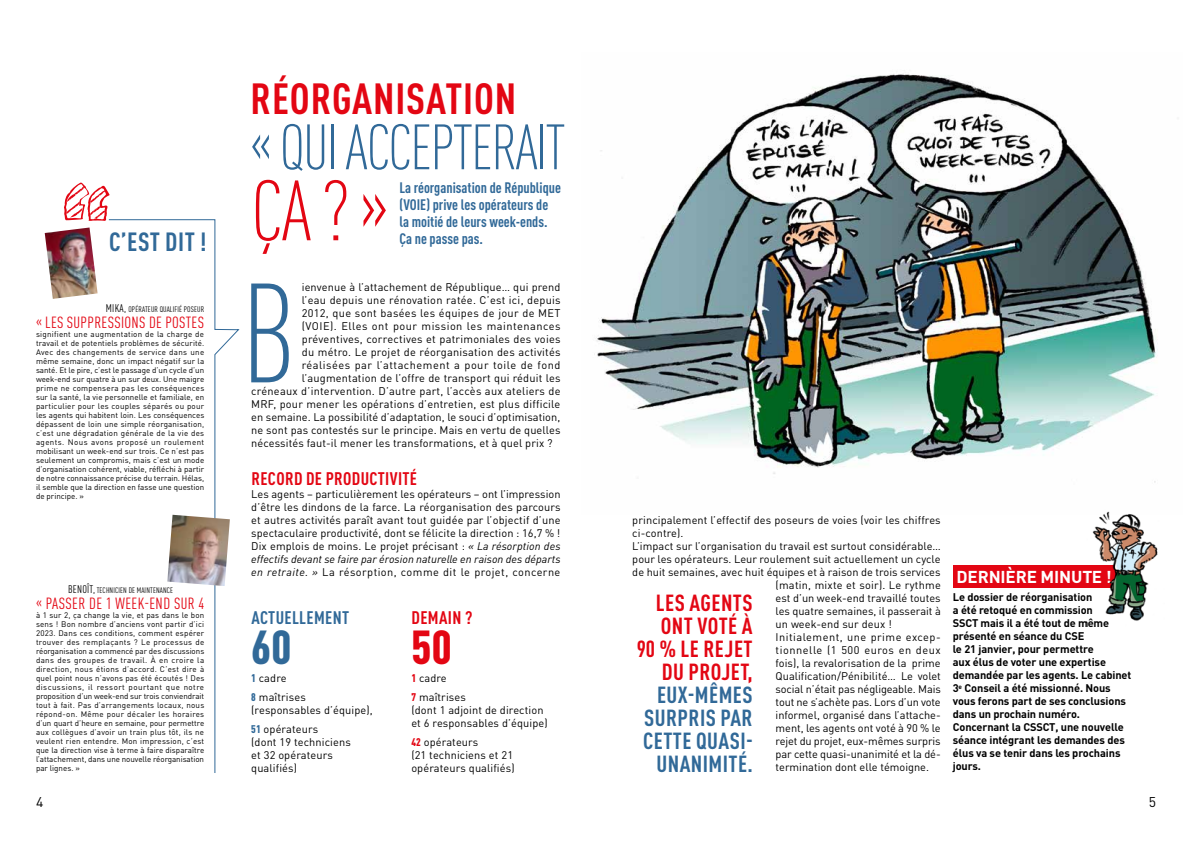
<style>
.page{position:relative;width:1191px;height:842px;background:#fff}
.page>*{position:absolute;margin:0;border:0;box-sizing:border-box;transform-origin:0 0}
.t1{font:300 condensed 138.8px "DIN Pro";color:#316998}
.t2{font:300 condensed 84px "DIN Pro";color:#e30613}
.t3{font:300 condensed 63px "DIN Pro";letter-spacing:-.03em;color:#316998}
.t4{font:900 condensed 47px "DIN Pro";color:#316998}
.t5{font:900 condensed 47px "DIN Pro";color:#e30613}
.t6{font:700 condensed 43px "DIN Pro";letter-spacing:.02em;color:#e30613}
.t7{font:700 condensed 26px "DIN Pro";letter-spacing:.02em;color:#316998}
.t8{font:700 condensed 23px/23px "DIN Pro";letter-spacing:.02em;color:#316998;text-align:center}
.t9{font:700 condensed 23px/23px "DIN Pro";letter-spacing:.02em;color:#e30613;text-align:right}
.t10{font:700 condensed 18px "DIN Pro";letter-spacing:.02em;color:#e30613}
.t11{font:700 condensed 18px "DIN Pro";letter-spacing:.02em;color:#316998}
.t12{font:700 17px "DIN";letter-spacing:-.01em;color:#fff}
.t13{font:condensed 16px "DIN Pro";letter-spacing:.02em;color:#e30613}
.t14{font:700 condensed 15px/17px "DIN Pro";color:#316998}
.t15{font:14px "DIN Pro";color:#000}
.t16{font:11px/13px "DIN Pro";letter-spacing:.01em;color:#000}
.t17{font:700 11px/13px "DIN";letter-spacing:-.01em;color:#000}
.t18{font:11px "DIN Pro";letter-spacing:.045em;color:#000}
.t19{font:11px "DIN Pro";letter-spacing:-.01em;color:#000}
.t20{font:11px "DIN Pro";letter-spacing:-.015em;color:#000}
.t21{font:11px "DIN Pro";letter-spacing:.05em;color:#000}
.t22{font:8px/9px "DIN Pro";color:#000;text-align:justify}
.t23{font:condensed 8px "DIN Pro";letter-spacing:.02em;color:#000}
.s1{font-size:11px}
.s2{font-style:italic}
.s3{font-weight:900;font-stretch:condensed;color:#316998}
.s4{font-weight:900;font-stretch:condensed;color:#e30613}
</style>
<div class="page">
<img style="left:594px;top:73px;width:564px;height:410px">
<div style="left:952px;top:566px;width:165px;height:22px;background:#e30613"></div>
<svg style="left:64px;top:182px;width:46px;height:39px"></svg>
<svg style="left:108px;top:219px;width:131px;height:554px"></svg>
<img style="left:45px;top:227px;width:53px;height:72px">
<img style="left:167px;top:515px;width:63px;height:71px">
<img style="left:1087px;top:511px;width:71px;height:110px">
<h3 class="t7" style="left:109px;top:222px;width:99px">C’EST DIT !</h3>
<p class="t23" style="left:106px;top:303px;width:100px"><span class="s1">MIKA,</span> OPÉRATEUR QUALIFIÉ POSEUR</p>
<h3 class="t13" style="left:36px;top:311px;width:170px">« LES SUPPRESSIONS DE POSTES</h3>
<p class="t22" style="left:36px;top:329px;width:170px">signifient une augmentation de la charge de travail et de potentiels problèmes de sécurité.<br>Avec des changements de service dans une même semaine, donc un impact négatif sur la santé. Et le pire, c’est le passage d’un cycle d’un week-end sur quatre à un sur deux. Une maigre prime ne compensera pas les conséquences sur la santé, la vie personnelle et familiale, en particulier pour les couples séparés ou pour les agents qui habitent loin. Les conséquences dépassent de loin une simple réorganisation, c’est une dégradation générale de la vie des agents. Nous avons proposé un roulement mobilisant un week-end sur trois. Ce n’est pas seulement un compromis, mais c’est un mode d’organisation cohérent, viable, réfléchi à partir de notre connaissance précise du terrain. Hélas, il semble que la direction en fasse une question de principe. »</p>
<p class="t23" style="left:68px;top:584px;width:107px"><span class="s1">BENOÎT,</span> TECHNICIEN DE MAINTENANCE</p>
<h3 class="t13" style="left:36px;top:592px;width:170px">« PASSER DE 1 WEEK-END SUR 4</h3>
<p class="t22" style="left:36px;top:610px;width:170px">à 1 sur 2, ça change la vie, et pas dans le bon sens ! Bon nombre d’anciens vont partir d’ici 2023. Dans ces conditions, comment espérer trouver des remplaçants ? Le processus de réorganisation a commencé par des discussions dans des groupes de travail. À en croire la direction, nous étions d’accord. C’est dire à quel point nous n’avons pas été écoutés ! Des discussions, il ressort pourtant que notre proposition d’un week-end sur trois conviendrait tout à fait. Pas d’arrangements locaux, nous répond-on. Même pour décaler les horaires d’un quart d’heure en semaine, pour permettre aux collègues d’avoir un train plus tôt, ils ne veulent rien entendre. Mon impression, c’est que la direction vise à terme à faire disparaître l’attachement, dans une nouvelle réorganisation par lignes. »</p>
<h3 class="t6" style="left:251px;top:66px;width:267px">RÉORGANISATION</h3>
<h3 class="t3" style="left:250px;top:103px;width:317px">« QUI ACCEPTERAIT</h3>
<h2 class="t2" style="left:251px;top:151px;width:139px">ÇA ? »</h2>
<h3 class="t14" style="left:399px;top:178px;width:163px">La réorganisation de République (VOIE) prive les opérateurs de la moitié de leurs week-ends.<br>Ça ne passe pas.</h3>
<h1 class="t1" style="left:241px;top:235px;width:56px">B</h1>
<p class="t16" style="left:302px;top:280px;width:260px">ienvenue à l’attachement de République… qui prend</p>
<p class="t16" style="left:302px;top:293px;width:260px">l’eau depuis une rénovation ratée. C’est ici, depuis</p>
<p class="t16" style="left:302px;top:306px;width:260px">2012, que sont basées les équipes de jour de MET</p>
<p class="t18" style="left:302px;top:318px;width:260px">(VOIE). Elles ont pour mission les maintenances</p>
<p class="t16" style="left:302px;top:332px;width:260px">préventives, correctives et patrimoniales des voies</p>
<p class="t16" style="left:302px;top:345px;width:260px">du métro. Le projet de réorganisation des activités</p>
<p class="t18" style="left:302px;top:357px;width:260px">réalisées par l’attachement a pour toile de fond</p>
<p class="t16" style="left:302px;top:371px;width:260px">l’augmentation de l’offre de transport qui réduit les</p>
<p class="t16" style="left:251px;top:384px;width:311px">créneaux d’intervention. D’autre part, l’accès aux ateliers de</p>
<p class="t16" style="left:251px;top:397px;width:311px">MRF, pour mener les opérations d’entretien, est plus difficile</p>
<p class="t16" style="left:251px;top:410px;width:310px">en semaine. La possibilité d’adaptation, le souci d’optimisation,</p>
<p class="t16" style="left:251px;top:423px;width:311px">ne sont pas contestés sur le principe. Mais en vertu de quelles</p>
<p class="t16" style="left:251px;top:436px;width:303px">nécessités faut-il mener les transformations, et à quel prix ?</p>
<h3 class="t10" style="left:251px;top:465px;width:167px">RECORD DE PRODUCTIVITÉ</h3>
<p class="t16" style="left:251px;top:487px;width:311px;text-align:justify">Les agents – particulièrement les opérateurs – ont l’impression d’être les dindons de la farce. La réorganisation des parcours et autres activités paraît avant tout guidée par l’objectif d’une spectaculaire productivité, dont se félicite la direction : 16,7 % !<br>Dix emplois de moins. Le projet précisant : <span class="s2">« La résorption des effectifs devant se faire par érosion naturelle en raison des départs en retraite. »</span> La résorption, comme dit le projet, concerne</p>
<h3 class="t11" style="left:251px;top:604px;width:99px">ACTUELLEMENT</h3>
<h3 class="t4" style="left:251px;top:610px;width:42px">60</h3>
<p class="t16" style="left:251px;top:668px;width:56px;line-height:18.7px"><span class="s3">1</span> cadre<br><span class="s3">8</span> maîtrises</p>
<p class="t16" style="left:251px;top:700px;width:123px;line-height:18.7px">(responsables d’équipe),<br><span class="s3">51</span> opérateurs</p>
<p class="t16" style="left:251px;top:734px;width:101px">(dont 19 techniciens et 32 opérateurs qualifiés)</p>
<h3 class="t10" style="left:411px;top:604px;width:62px">DEMAIN ?</h3>
<h3 class="t5" style="left:411px;top:610px;width:42px">50</h3>
<p class="t16" style="left:411px;top:668px;width:56px;line-height:18.7px"><span class="s4">1</span> cadre<br><span class="s4">7</span> maîtrises</p>
<p class="t16" style="left:411px;top:702px;width:138px">(dont 1 adjoint de direction et 6 responsables d’équipe)</p>
<p class="t16" style="left:411px;top:734px;width:105px"><span class="s4">42</span> opérateurs<br>(21 techniciens et 21 opérateurs qualifiés)</p>
<p class="t16" style="left:632px;top:512px;width:310px">principalement l’effectif des poseurs de voies (voir les chiffres</p>
<p class="t16" style="left:632px;top:525px;width:53px">ci-contre).</p>
<p class="t16" style="left:632px;top:538px;width:310px">L’impact sur l’organisation du travail est surtout considérable…</p>
<p class="t16" style="left:632px;top:551px;width:310px">pour les opérateurs. Leur roulement suit actuellement un cycle</p>
<p class="t16" style="left:632px;top:564px;width:310px">de huit semaines, avec huit équipes et à raison de trois services</p>
<p class="t16" style="left:775px;top:577px;width:167px">(matin, mixte et soir). Le rythme</p>
<p class="t16" style="left:775px;top:590px;width:167px">est d’un week-end travaillé toutes</p>
<p class="t16" style="left:775px;top:603px;width:167px">les quatre semaines, il passerait à</p>
<p class="t16" style="left:775px;top:616px;width:118px">un week-end sur deux !</p>
<p class="t18" style="left:775px;top:628px;width:167px">Initialement, une prime excep-</p>
<p class="t21" style="left:775px;top:641px;width:167px">tionnelle (1 500 euros en deux</p>
<p class="t16" style="left:775px;top:655px;width:167px">fois), la revalorisation de la prime</p>
<p class="t16" style="left:775px;top:668px;width:167px">Qualification/Pénibilité… Le volet</p>
<p class="t19" style="left:775px;top:680px;width:167px">social n’était pas négligeable. Mais</p>
<p class="t20" style="left:775px;top:693px;width:167px">tout ne s’achète pas. Lors d’un vote</p>
<p class="t16" style="left:775px;top:707px;width:167px">informel, organisé dans l’attache-</p>
<p class="t16" style="left:775px;top:720px;width:167px">ment, les agents ont voté à 90 % le</p>
<p class="t19" style="left:775px;top:732px;width:167px">rejet du projet, eux-mêmes surpris</p>
<p class="t16" style="left:775px;top:747px;width:167px">par cette quasi-unanimité et la dé-</p>
<p class="t16" style="left:775px;top:760px;width:155px">termination dont elle témoigne.</p>
<h3 class="t9" style="left:637px;top:589px;width:118px">LES AGENTS<br>ONT VOTÉ À<br>90 % LE REJET<br>DU PROJET,</h3>
<h3 class="t8" style="left:643px;top:681px;width:111px">EUX-MÊMES<br>SURPRIS PAR<br>CETTE QUASI-<br>UNANIMITÉ.</h3>
<h3 class="t12" style="left:956px;top:565px;width:157px">DERNIÈRE MINUTE !</h3>
<p class="t17" style="left:952px;top:590px;width:180px">Le dossier de réorganisation<br>a été retoqué en commission<br>SSCT mais il a été tout de même présenté en séance du CSE<br>le 21 janvier, pour permettre<br>aux élus de voter une expertise demandée par les agents. Le cabinet<br>3<sup>e</sup> Conseil a été missionné. Nous vous ferons part de ses conclusions dans un prochain numéro.<br>Concernant la CSSCT, une nouvelle séance intégrant les demandes des élus va se tenir dans les prochains jours.</p>
<p class="t15" style="left:36px;top:790px;width:9px">4</p>
<p class="t15" style="left:1148px;top:790px;width:9px">5</p>
</div>
